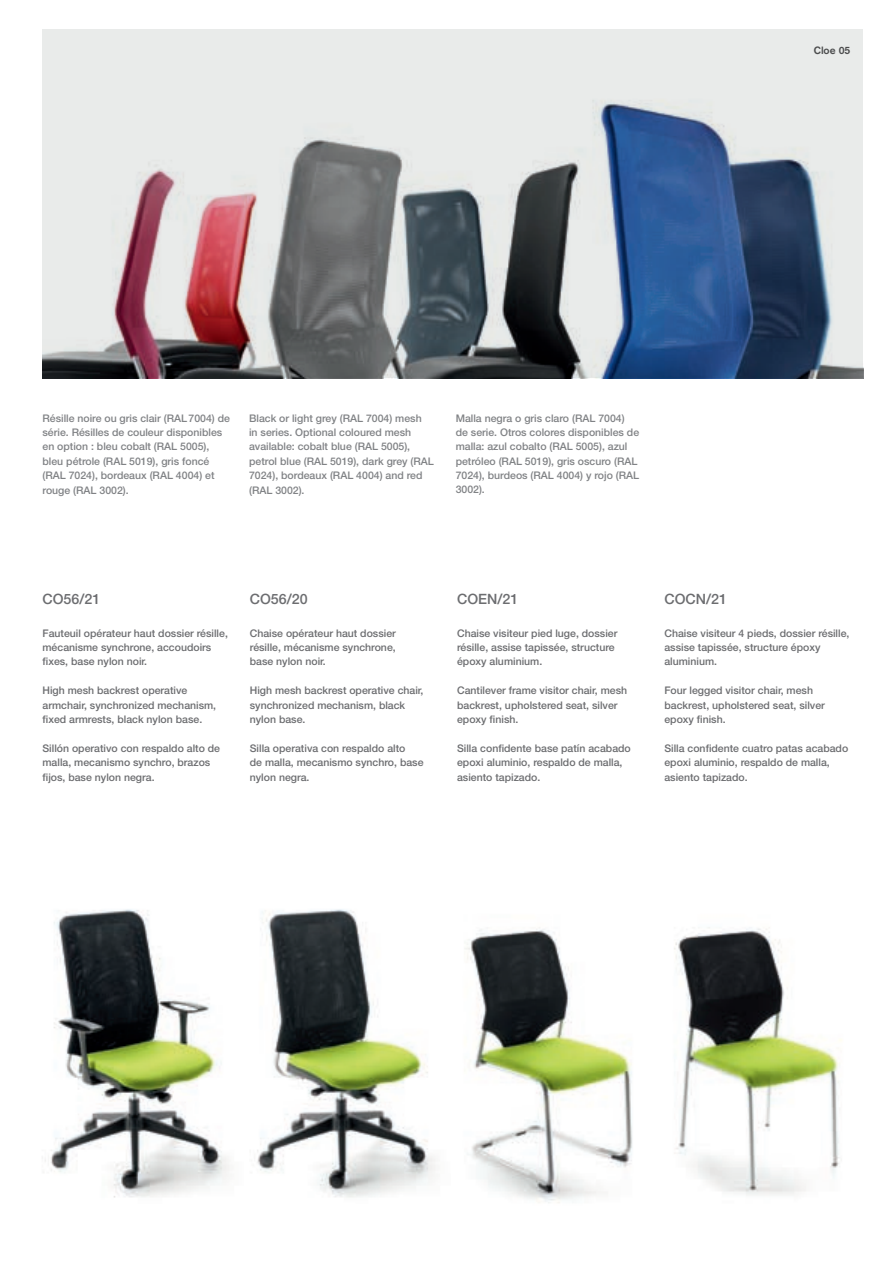
<style>
.page{position:relative;width:893px;height:1263px;background:#fff}
.page>*{position:absolute;margin:0;border:0;box-sizing:border-box;transform-origin:0 0}
.t1{font:500 14.25px "Helvetica Neue LT Std";color:#6c6d70}
.t2{font:500 10.5px/14.4px "Helvetica Neue LT Std";color:#6c6d70}
.t3{font:500 10.5px/14.4px "Helvetica Neue LT Std";color:#808285}
.t4{font:500 10.5px "Akzidenz Grotesk BQ";color:#4b4c4d}
</style>
<div class="page">
<img style="left:45px;top:909px;width:185px;height:289px">
<img style="left:257px;top:909px;width:179px;height:289px">
<img style="left:465px;top:927px;width:168px;height:276px">
<img style="left:674px;top:927px;width:168px;height:268px">
<img style="left:43px;top:30px;width:820px;height:348px">
<p class="t4" style="left:814px;top:44px;width:38px">Cloe 05</p>
<p class="t3" style="left:43px;top:410px;width:189px">Résille noire ou gris clair (RAL 7004) de série. Résilles de couleur disponibles en option : bleu cobalt (RAL 5005), bleu pétrole (RAL 5019), gris foncé (RAL 7024), bordeaux (RAL 4004) et rouge (RAL 3002).</p>
<p class="t3" style="left:249px;top:410px;width:186px">Black or light grey (RAL 7004) mesh<br>in series. Optional coloured mesh available: cobalt blue (RAL 5005), petrol blue (RAL 5019), dark grey (RAL<br>7024), bordeaux (RAL 4004) and red (RAL 3002).</p>
<p class="t3" style="left:456px;top:410px;width:185px">Malla negra o gris claro (RAL 7004) de serie. Otros colores disponibles de malla: azul cobalto (RAL 5005), azul petróleo (RAL 5019), gris oscuro (RAL<br>7024), burdeos (RAL 4004) y rojo (RAL<br>3002).</p>
<h1 class="t1" style="left:43px;top:591px;width:59px">CO56/21</h1>
<p class="t2" style="left:43px;top:626px;width:187px">Fauteuil opérateur haut dossier résille, mécanisme synchrone, accoudoirs fixes, base nylon noir.</p>
<p class="t2" style="left:43px;top:683px;width:175px">High mesh backrest operative armchair, synchronized mechanism, fixed armrests, black nylon base.</p>
<p class="t2" style="left:43px;top:741px;width:179px">Sillón operativo con respaldo alto de malla, mecanismo synchro, brazos fijos, base nylon negra.</p>
<h1 class="t1" style="left:250px;top:591px;width:59px">CO56/20</h1>
<p class="t2" style="left:250px;top:626px;width:148px;text-align:justify">Chaise opérateur haut dossier résille, mécanisme synchrone, base nylon noir.</p>
<p class="t2" style="left:250px;top:683px;width:175px">High mesh backrest operative chair, synchronized mechanism, black nylon base.</p>
<p class="t2" style="left:250px;top:741px;width:175px">Silla operativa con respaldo alto<br>de malla, mecanismo synchro, base nylon negra.</p>
<h1 class="t1" style="left:457px;top:591px;width:63px">COEN/21</h1>
<p class="t2" style="left:457px;top:626px;width:162px">Chaise visiteur pied luge, dossier résille, assise tapissée, structure époxy aluminium.</p>
<p class="t2" style="left:457px;top:683px;width:172px">Cantilever frame visitor chair, mesh backrest, upholstered seat, silver epoxy finish.</p>
<p class="t2" style="left:457px;top:741px;width:175px">Silla confidente base patín acabado epoxi aluminio, respaldo de malla, asiento tapizado.</p>
<h1 class="t1" style="left:664px;top:591px;width:64px">COCN/21</h1>
<p class="t2" style="left:664px;top:626px;width:187px">Chaise visiteur 4 pieds, dossier résille, assise tapissée, structure époxy aluminium.</p>
<p class="t2" style="left:664px;top:683px;width:162px">Four legged visitor chair, mesh backrest, upholstered seat, silver epoxy finish.</p>
<p class="t2" style="left:664px;top:741px;width:185px">Silla confidente cuatro patas acabado epoxi aluminio, respaldo de malla, asiento tapizado.</p>
</div>
